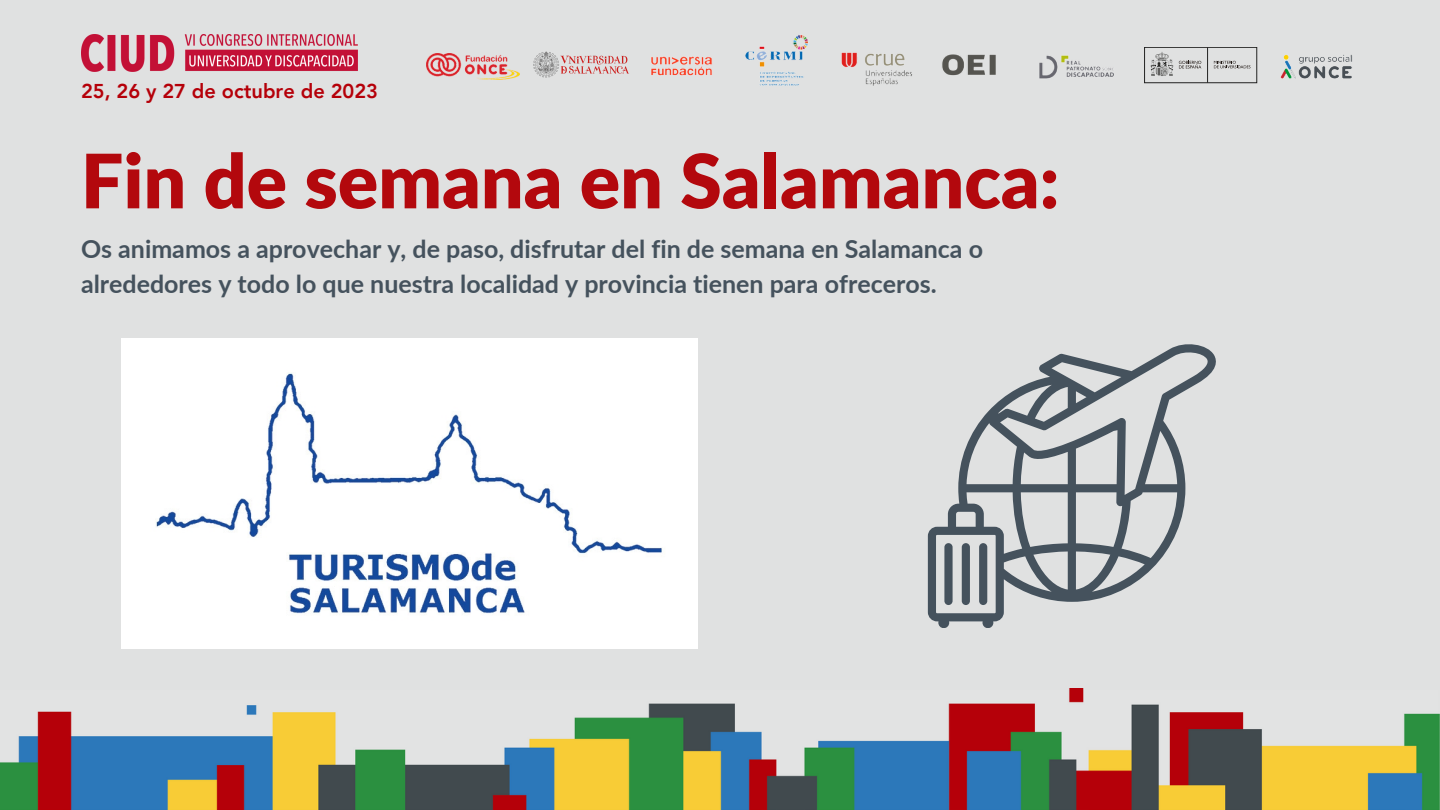
<style>
.page{position:relative;width:1440px;height:810px;background:#e0e1e1}
.page>*{position:absolute;margin:0;border:0;box-sizing:border-box;transform-origin:0 0}
.t1{font:900 75px "Lato";color:#b3080d}
.t2{font:700 25px/34.5px "Lato";color:#45525d}
.t3{font:800 20px "Avenir LT Pro";color:#b50009}
</style>
<div class="page">
<img style="left:0;top:689px;width:1440px;height:121px">
<img style="left:81px;top:35px;width:277px;height:37px">
<img style="left:122px;top:339px;width:576px;height:309px">
<img style="left:651px;top:35px;width:261px;height:51px">
<hr style="left:1207px;top:47px;width:1px;height:36px;background:#222221">
<div style="left:1144px;top:47px;width:113px;height:36px;border:1px solid #222221"></div>
<svg style="left:1214px;top:61px;width:36px;height:7px"></svg>
<svg style="left:1179px;top:61px;width:22px;height:8px"></svg>
<svg style="left:1151px;top:52px;width:22px;height:24px"></svg>
<img style="left:534px;top:52px;width:95px;height:26px">
<img style="left:427px;top:53px;width:93px;height:27px">
<img style="left:1280px;top:54px;width:72px;height:25px">
<img style="left:942px;top:54px;width:54px;height:22px">
<img style="left:1039px;top:55px;width:75px;height:24px">
<svg style="left:928px;top:344px;width:288px;height:284px"></svg>
<p class="t3" style="left:81px;top:83px;width:299px">25, 26 y 27 de octubre de 2023</p>
<p class="t1" style="left:81px;top:134px;width:980px">Fin de semana en Salamanca:</p>
<p class="t2" style="left:81px;top:231px;width:904px">Os animamos a aprovechar y, de paso, disfrutar del fin de semana en Salamanca o alrededores y todo lo que nuestra localidad y provincia tienen para ofreceros.</p>
</div>
